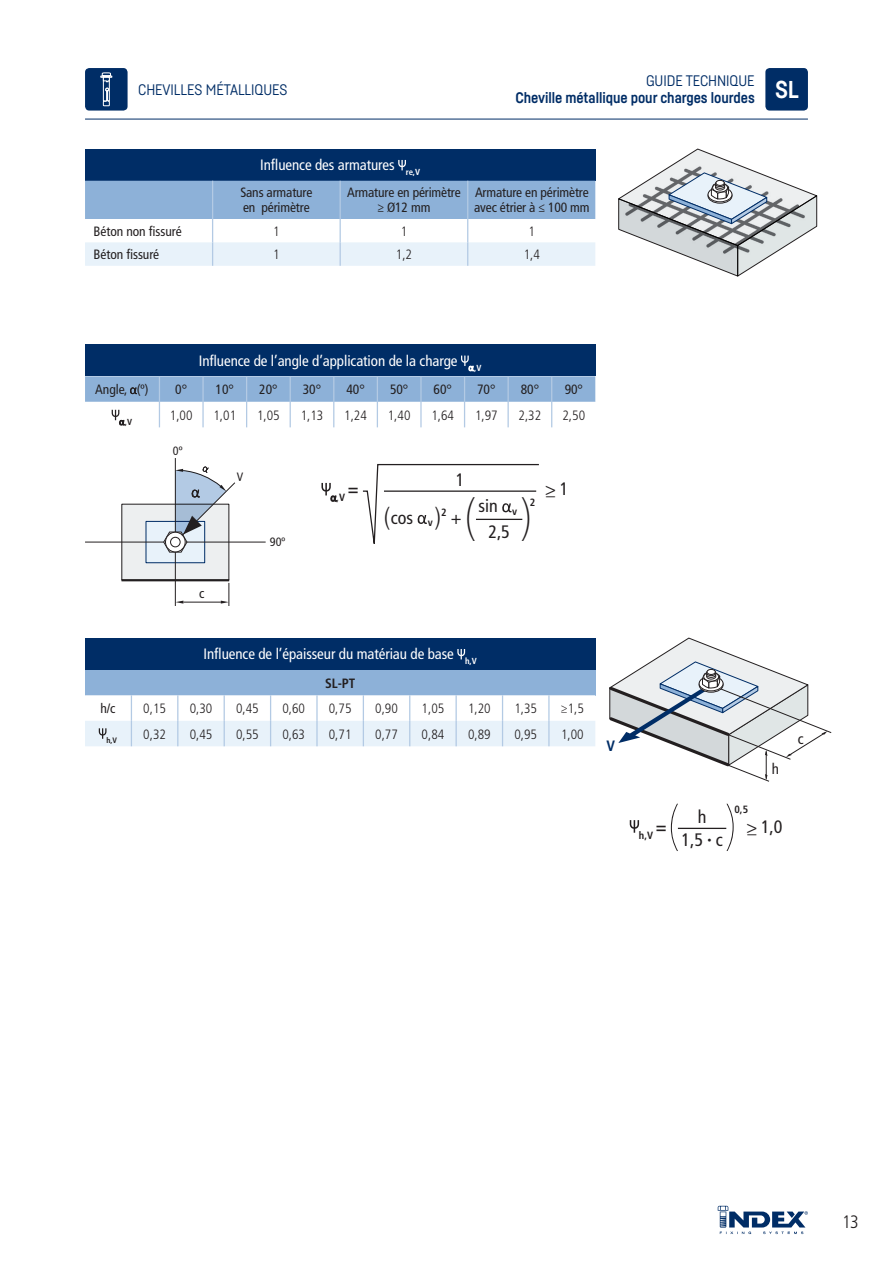
<style>
.page{position:relative;width:893px;height:1263px;background:#fff}
.page>*{position:absolute;margin:0;border:0;box-sizing:border-box;transform-origin:0 0}
.t1{font:200 condensed 52.65px "Helvetica Neue LT Std";color:#231f20}
.t2{font:100 condensed 48.75px "Helvetica Neue LT Std";color:#231f20}
.t3{font:300 condensed 25.5px "Helvetica Neue LT Std";color:#231f20}
.t4{font:700 24px "Fabrikat";color:#fff}
.t5{font:condensed 18px/23px "Frutiger LT Std";color:#231f20;text-align:center}
.t6{font:300 condensed 18px "Frutiger LT Std";color:#231f20}
.t7{font:condensed 15px "Frutiger LT Std";letter-spacing:-.005em;color:#fff}
.t8{font:700 15px "Fabrikat";letter-spacing:-.005em;color:#002d66}
.t9{font:15px "Fabrikat";letter-spacing:-.005em;color:#002d66}
.t10{font:condensed 15px "Frutiger LT Std";color:#231f20}
.t11{font:700 condensed 15px "Frutiger LT Std";color:#002d66}
.t12{font:condensed 13.65px "Frutiger LT Std";color:#231f20}
.t13{font:condensed 13.5px/15px "Frutiger LT Std";letter-spacing:-.01em;color:#231f20}
.t14{font:300 condensed 13.5px "Frutiger LT Std";color:#231f20}
.t15{font:700 condensed 13.5px "Frutiger LT Std";color:#231f20}
.t16{font:condensed 12.15px "Frutiger LT Std";color:#231f20}
.t17{font:700 condensed 10.5px "Frutiger LT Std";color:#231f20}
.t18{font:condensed 10.5px "Frutiger LT Std";color:#231f20}
.t19{font:700 condensed 8.7px "Frutiger LT Std";color:#231f20}
.t20{font:700 condensed 7.8px "Frutiger LT Std";color:#231f20}
.s1{font-weight:700}
.s2{font-family:"Helvetica Neue LT Std";font-weight:300;font-size:25.5px}
.s3{font-weight:400;font-size:18px}
</style>
<div class="page">
<svg style="left:718px;top:1206px;width:90px;height:28px"></svg>
<hr style="left:85px;top:119px;width:723px;height:1px;background:#002d66">
<div style="left:85px;top:68px;width:43px;height:43px;background:#002d66;border-radius:4px"></div>
<svg style="left:100px;top:72px;width:13px;height:35px"></svg>
<div style="left:765px;top:68px;width:43px;height:43px;background:#002d66;border-radius:4px"></div>
<svg style="left:618px;top:149px;width:200px;height:128px"></svg>
<svg style="left:713px;top:183px;width:14px;height:9px"></svg>
<div style="left:712px;top:183px;width:16px;height:9px;border:1px solid #231f20;border-radius:50%"></div>
<div style="left:715px;top:184px;width:10px;height:6px;border:1px solid #231f20;border-radius:50%"></div>
<div style="left:715px;top:182px;width:10px;height:7px;border:1px solid #231f20;border-radius:50%"></div>
<div style="left:715px;top:181px;width:10px;height:6px;border:1px solid #231f20;border-radius:50%"></div>
<div style="left:716px;top:180px;width:8px;height:5px;background:#fff;border-radius:50%"></div>
<div style="left:716px;top:180px;width:8px;height:6px;border:1px solid #231f20;border-radius:50%"></div>
<div style="left:85px;top:149px;width:510px;height:32px;background:#002d66"></div>
<svg style="left:85px;top:181px;width:510px;height:85px"></svg>
<hr style="left:212px;top:181px;width:1px;height:38px;background:#b3cae4">
<hr style="left:340px;top:181px;width:1px;height:38px;background:#b3cae4">
<hr style="left:467px;top:181px;width:1px;height:38px;background:#b3cae4">
<svg style="left:398px;top:159px;width:8px;height:11px"></svg>
<div style="left:85px;top:344px;width:510px;height:32px;background:#002d66"></div>
<svg style="left:85px;top:355px;width:510px;height:72px"></svg>
<svg style="left:321px;top:482px;width:16px;height:20px"></svg>
<svg style="left:362px;top:463px;width:177px;height:81px"></svg>
<div style="left:122px;top:504px;width:107px;height:76px;background:#edeff0"></div>
<div style="left:146px;top:521px;width:59px;height:42px;background:#e8f2fa;border:1px solid #002d66"></div>
<hr style="left:175px;top:458px;width:1px;height:148px;background:#231f20">
<hr style="left:183px;top:602px;width:38px;height:1px;background:#231f20">
<svg style="left:175px;top:601px;width:8px;height:3px"></svg>
<svg style="left:221px;top:583px;width:9px;height:23px"></svg>
<hr style="left:85px;top:542px;width:181px;height:1px;background:#231f20">
<hr style="left:121px;top:579px;width:108px;height:2px;background:#231f20">
<svg style="left:163px;top:466px;width:72px;height:87px"></svg>
<div style="left:85px;top:638px;width:510px;height:32px;background:#002d66"></div>
<div style="left:85px;top:670px;width:510px;height:25px;background:#8db1d8"></div>
<svg style="left:457px;top:649px;width:9px;height:10px"></svg>
<svg style="left:85px;top:695px;width:510px;height:51px"></svg>
<hr style="left:678px;top:828px;width:48px;height:1px;background:#231f20">
<svg style="left:629px;top:820px;width:11px;height:13px"></svg>
<svg style="left:609px;top:638px;width:223px;height:144px"></svg>
<svg style="left:704px;top:672px;width:15px;height:9px"></svg>
<div style="left:703px;top:672px;width:16px;height:9px;border:1px solid #231f20;border-radius:50%"></div>
<div style="left:706px;top:673px;width:10px;height:6px;border:1px solid #231f20;border-radius:50%"></div>
<div style="left:707px;top:672px;width:9px;height:5px;background:#2b2829;border-radius:50%"></div>
<div style="left:706px;top:671px;width:10px;height:6px;border:1px solid #231f20;border-radius:50%"></div>
<div style="left:706px;top:670px;width:10px;height:6px;border:1px solid #231f20;border-radius:50%"></div>
<div style="left:707px;top:669px;width:8px;height:5px;background:#fff;border-radius:50%"></div>
<div style="left:707px;top:669px;width:8px;height:6px;border:1px solid #231f20;border-radius:50%"></div>
<p class="t9" style="left:646px;top:71px;width:110px">GUIDE TECHNIQUE</p>
<p class="t8" style="left:515px;top:88px;width:241px">Cheville métallique pour charges lourdes</p>
<p class="t9" style="left:138px;top:80px;width:151px">CHEVILLES MÉTALLIQUES</p>
<h3 class="t4" style="left:775px;top:74px;width:25px">SL</h3>
<p class="t7" style="left:260px;top:156px;width:161px">Influence des armatures <sub>re,V</sub></p>
<p class="t13" style="left:240px;top:185px;width:74px">Sans armature en périmètre</p>
<p class="t13" style="left:347px;top:185px;width:115px;text-align:center">Armature en périmètre ≥ Ø12 mm</p>
<p class="t13" style="left:474px;top:185px;width:117px">Armature en périmètre avec étrier à ≤ 100 mm</p>
<p class="t13" style="left:94px;top:224px;width:90px">Béton non fissuré</p>
<p class="t14" style="left:273px;top:223px;width:8px">1</p>
<p class="t14" style="left:401px;top:223px;width:8px">1</p>
<p class="t14" style="left:529px;top:223px;width:8px">1</p>
<p class="t13" style="left:94px;top:247px;width:67px">Béton fissuré</p>
<p class="t14" style="left:273px;top:247px;width:8px">1</p>
<p class="t14" style="left:396px;top:247px;width:18px">1,2</p>
<p class="t14" style="left:524px;top:247px;width:18px">1,4</p>
<p class="t7" style="left:199px;top:352px;width:284px">Influence de l’angle d’application de la charge <sub>,V</sub></p>
<p class="t13" style="left:95px;top:382px;width:55px">Angle, (º)</p>
<p class="t13" style="left:175px;top:382px;width:13px">0°</p>
<p class="t13" style="left:216px;top:382px;width:20px">10°</p>
<p class="t13" style="left:259px;top:382px;width:20px">20°</p>
<p class="t13" style="left:303px;top:382px;width:20px">30°</p>
<p class="t13" style="left:346px;top:382px;width:20px">40°</p>
<p class="t13" style="left:390px;top:382px;width:20px">50°</p>
<p class="t13" style="left:434px;top:382px;width:20px">60°</p>
<p class="t13" style="left:477px;top:382px;width:20px">70°</p>
<p class="t13" style="left:521px;top:382px;width:20px">80°</p>
<p class="t13" style="left:565px;top:382px;width:20px">90°</p>
<p class="t19" style="left:125px;top:417px;width:9px">,V</p>
<p class="t14" style="left:170px;top:407px;width:24px">1,00</p>
<p class="t14" style="left:213px;top:407px;width:24px">1,01</p>
<p class="t14" style="left:257px;top:407px;width:24px">1,05</p>
<p class="t14" style="left:301px;top:407px;width:24px">1,13</p>
<p class="t14" style="left:344px;top:407px;width:24px">1,24</p>
<p class="t14" style="left:388px;top:407px;width:24px">1,40</p>
<p class="t14" style="left:431px;top:407px;width:24px">1,64</p>
<p class="t14" style="left:475px;top:407px;width:24px">1,97</p>
<p class="t14" style="left:519px;top:407px;width:24px">2,32</p>
<p class="t14" style="left:562px;top:407px;width:24px">2,50</p>
<p class="t16" style="left:173px;top:444px;width:11px">0º</p>
<p class="t12" style="left:199px;top:585px;width:7px">c</p>
<p class="t16" style="left:237px;top:470px;width:8px">V</p>
<p class="t16" style="left:270px;top:534px;width:17px">90º</p>
<h3 class="t5" style="left:456px;top:468px;width:10px">1</h3>
<p class="t18" style="left:337px;top:492px;width:23px">,<span class="s1">V</span> <sup>=</sup></p>
<h3 class="t5" style="left:545px;top:478px;width:25px">&gt;<span class="s1">_</span> 1</h3>
<h3 class="t5" style="left:479px;top:495px;width:40px">sin <sub>v</sub></h3>
<p class="t17" style="left:530px;top:496px;width:7px">2</p>
<h3 class="t5" style="left:488px;top:521px;width:23px">2,5</h3>
<h3 class="t5" style="left:384px;top:506px;width:51px"><span class="s2">(</span>cos <sub>v</sub></h3>
<h3 class="t3" style="left:435px;top:502px;width:7px">)</h3>
<p class="t17" style="left:441px;top:507px;width:22px">2 <span class="s3">+</span></p>
<h2 class="t2" style="left:464px;top:488px;width:70px">( )</h2>
<p class="t7" style="left:204px;top:645px;width:275px">Influence de l’épaisseur du matériau de base <sub>h,V</sub></p>
<p class="t15" style="left:325px;top:675px;width:31px">SL-PT</p>
<p class="t13" style="left:100px;top:701px;width:17px">h/c</p>
<p class="t14" style="left:143px;top:701px;width:24px">0,15</p>
<p class="t14" style="left:190px;top:701px;width:24px">0,30</p>
<p class="t14" style="left:236px;top:701px;width:24px">0,45</p>
<p class="t14" style="left:282px;top:701px;width:24px">0,60</p>
<p class="t14" style="left:329px;top:701px;width:24px">0,75</p>
<p class="t14" style="left:375px;top:701px;width:24px">0,90</p>
<p class="t14" style="left:422px;top:701px;width:24px">1,05</p>
<p class="t14" style="left:468px;top:701px;width:24px">1,20</p>
<p class="t14" style="left:514px;top:701px;width:24px">1,35</p>
<p class="t14" style="left:561px;top:701px;width:24px">≥1,5</p>
<p class="t20" style="left:106px;top:736px;width:12px">h,V</p>
<p class="t14" style="left:143px;top:726px;width:24px">0,32</p>
<p class="t14" style="left:190px;top:726px;width:24px">0,45</p>
<p class="t14" style="left:236px;top:726px;width:24px">0,55</p>
<p class="t14" style="left:282px;top:726px;width:24px">0,63</p>
<p class="t14" style="left:329px;top:726px;width:24px">0,71</p>
<p class="t14" style="left:375px;top:726px;width:24px">0,77</p>
<p class="t14" style="left:422px;top:726px;width:24px">0,84</p>
<p class="t14" style="left:468px;top:726px;width:24px">0,89</p>
<p class="t14" style="left:514px;top:726px;width:24px">0,95</p>
<p class="t14" style="left:561px;top:726px;width:24px">1,00</p>
<p class="t11" style="left:606px;top:737px;width:10px">V</p>
<p class="t10" style="left:772px;top:760px;width:9px">h</p>
<h1 class="t1" style="left:667px;top:794px;width:71px">( )</h1>
<h3 class="t5" style="left:682px;top:805px;width:43px">h<br>1,5 <sup>•</sup> c</h3>
<p class="t17" style="left:734px;top:803px;width:15px">0,5</p>
<p class="t17" style="left:639px;top:829px;width:29px">h,V <sup>=</sup></p>
<h3 class="t5" style="left:746px;top:815px;width:37px">&gt;<span class="s1">_</span> 1,0</h3>
<p class="t10" style="left:798px;top:730px;width:7px">c</p>
<h3 class="t6" style="left:842px;top:1211px;width:18px">13</h3>
</div>
